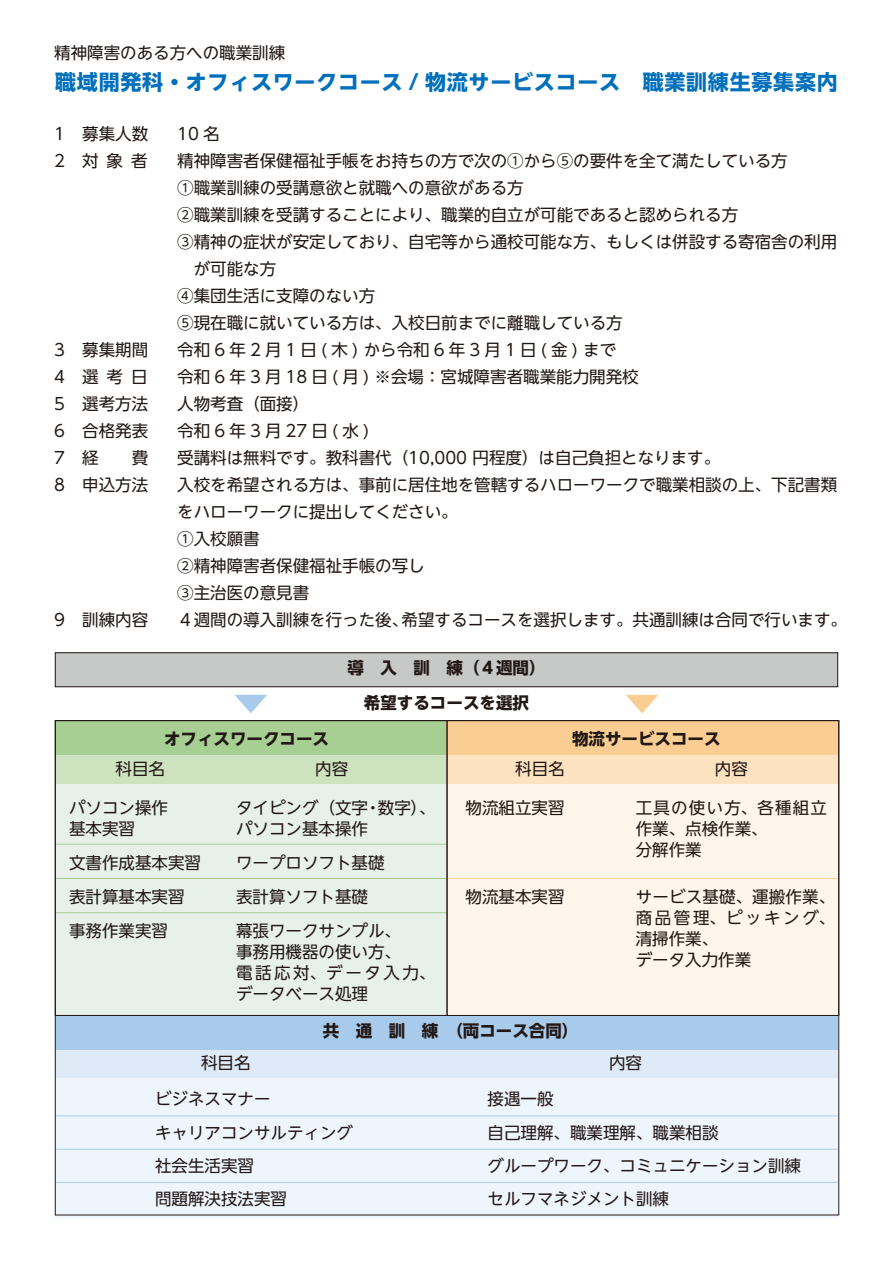
<style>
.page{position:relative;width:893px;height:1263px;background:#fff}
.page>*{position:absolute;margin:0;border:0;box-sizing:border-box;transform-origin:0 0}
.t1{font:700 21px "UD Shin Go NT Pro";letter-spacing:.035em;color:#0070bc}
.t2{font:16.5px/27px "UD Shin Go NT Pro";color:#221815}
.t3{font:700 16.5px "UD Shin Go NT Pro";color:#221815}
.t4{font:16.5px "UD Shin Go NT Pro";letter-spacing:.25em;color:#221815}
.t5{font:16.5px/21px "UD Shin Go NT Pro";letter-spacing:.075em;color:#221815}
.t6{font:16.5px "UD Shin M Go Pro";color:#221815}
</style>
<div class="page">
<div style="left:55px;top:755px;width:391px;height:32px;background:#cde3c0"></div>
<div style="left:55px;top:784px;width:391px;height:243px;background:#e8f0ea"></div>
<div style="left:55px;top:1049px;width:783px;height:32px;background:#dfeaf8"></div>
<div style="left:55px;top:1078px;width:783px;height:140px;background:#eff5fc"></div>
<div style="left:446px;top:755px;width:392px;height:32px;background:#fce2c0"></div>
<div style="left:446px;top:784px;width:392px;height:243px;background:#fef6eb"></div>
<div style="left:55px;top:721px;width:391px;height:34px;background:#a8cf93"></div>
<div style="left:446px;top:721px;width:392px;height:34px;background:#facd93"></div>
<div style="left:55px;top:1015px;width:783px;height:34px;background:#a8caeb"></div>
<div style="left:55px;top:653px;width:783px;height:34px;background:#c7c8c8"></div>
<svg style="left:235px;top:695px;width:32px;height:18px"></svg>
<svg style="left:626px;top:695px;width:32px;height:18px"></svg>
<hr style="left:55px;top:878px;width:391px;height:1px;background:#a8cf93">
<hr style="left:446px;top:878px;width:392px;height:1px;background:#facd93">
<hr style="left:55px;top:1115px;width:783px;height:1px;background:#a8caeb">
<hr style="left:55px;top:1149px;width:783px;height:1px;background:#a8caeb">
<hr style="left:55px;top:1182px;width:783px;height:1px;background:#a8caeb">
<hr style="left:55px;top:912px;width:391px;height:1px;background:#a8cf93">
<hr style="left:55px;top:844px;width:391px;height:1px;background:#a8cf93">
<div style="left:55px;top:720px;width:392px;height:296px;border:1px solid #221815"></div>
<div style="left:447px;top:720px;width:392px;height:296px;border:1px solid #221815"></div>
<div style="left:55px;top:652px;width:783px;height:35px;border:1px solid #221815"></div>
<p class="t2" style="left:54px;top:39px;width:232px">精神障害のある方への職業訓練</p>
<p class="t1" style="left:55px;top:65px;width:784px">職域開発科・オフィスワークコース / 物流サービスコース　職業訓練生募集案内</p>
<p class="t2" style="left:54px;top:120px;width:96px">1 募集人数</p>
<p class="t2" style="left:177px;top:120px;width:44px">10 名</p>
<p class="t2" style="left:54px;top:147px;width:95px">2 対象者</p>
<p class="t2" style="left:177px;top:147px;width:661px">精神障害者保健福祉手帳をお持ちの方で次の①から⑤の要件を全て満たしている方<br>①職業訓練の受講意欲と就職への意欲がある方<br>②職業訓練を受講することにより、職業的自立が可能であると認められる方<br>③精神の症状が安定しており、自宅等から通校可能な方、もしくは併設する寄宿舎の利用　が可能な方<br>④集団生活に支障のない方<br>⑤現在職に就いている方は、入校日前までに離職している方</p>
<p class="t2" style="left:54px;top:336px;width:96px">3 募集期間</p>
<p class="t4" style="left:177px;top:337px;width:440px">令和6年2月1日(木) から令和6年3月1日(金) まで</p>
<p class="t2" style="left:54px;top:363px;width:95px">4 選考日</p>
<p class="t2" style="left:177px;top:363px;width:463px">令和 6 年 3 月 18 日 ( 月 ) ※会場：宮城障害者職業能力開発校</p>
<p class="t2" style="left:54px;top:390px;width:96px">5 選考方法</p>
<p class="t2" style="left:177px;top:390px;width:134px">人物考査（面接）</p>
<p class="t2" style="left:54px;top:417px;width:96px">6 合格発表</p>
<p class="t4" style="left:177px;top:418px;width:193px">令和6年3月27日(水)</p>
<p class="t2" style="left:54px;top:444px;width:96px">7 経　　費</p>
<p class="t2" style="left:177px;top:444px;width:544px">受講料は無料です。教科書代（10,000 円程度）は自己負担となります。</p>
<p class="t2" style="left:54px;top:471px;width:96px">8 申込方法</p>
<p class="t2" style="left:177px;top:471px;width:661px">入校を希望される方は、事前に居住地を管轄するハローワークで職業相談の上、下記書類をハローワークに提出してください。<br>①入校願書<br>②精神障害者保健福祉手帳の写し<br>③主治医の意見書</p>
<p class="t2" style="left:54px;top:606px;width:96px">9 訓練内容</p>
<p class="t2" style="left:177px;top:606px;width:671px">４週間の導入訓練を行った後、希望するコースを選択します。共通訓練は合同で行います。</p>
<p class="t3" style="left:347px;top:654px;width:199px">導　入　訓　練（４週間）</p>
<p class="t3" style="left:164px;top:725px;width:167px">オフィスワークコース</p>
<p class="t2" style="left:116px;top:754px;width:51px">科目名</p>
<p class="t2" style="left:315px;top:754px;width:34px">内容</p>
<p class="t3" style="left:364px;top:689px;width:166px">希望するコースを選択</p>
<p class="t3" style="left:572px;top:725px;width:150px">物流サービスコース</p>
<p class="t2" style="left:515px;top:754px;width:51px">科目名</p>
<p class="t2" style="left:715px;top:754px;width:34px">内容</p>
<p class="t2" style="left:69px;top:796px;width:100px;line-height:21px">パソコン操作基本実習</p>
<p class="t2" style="left:236px;top:796px;width:201px;line-height:21px">タイピング（文字・数字）、パソコン基本操作</p>
<p class="t2" style="left:69px;top:849px;width:133px">文書作成基本実習</p>
<p class="t2" style="left:236px;top:849px;width:150px">ワープロソフト基礎</p>
<p class="t2" style="left:466px;top:793px;width:101px">物流組立実習</p>
<p class="t2" style="left:69px;top:883px;width:117px">表計算基本実習</p>
<p class="t2" style="left:236px;top:883px;width:133px">表計算ソフト基礎</p>
<p class="t2" style="left:466px;top:883px;width:101px">物流基本実習</p>
<p class="t6" style="left:69px;top:918px;width:100px">事務作業実習</p>
<p class="t2" style="left:236px;top:920px;width:201px;line-height:21px">幕張ワークサンプル、<br>事務用機器の使い方、<br>電話応対、データ入力、データベース処理</p>
<p class="t3" style="left:323px;top:1017px;width:257px">共　通　訓　練　（両コース合同）</p>
<p class="t5" style="left:636px;top:796px;width:193px">工具の使い方、各種組立作業、点検作業、<br>分解作業</p>
<p class="t2" style="left:636px;top:886px;width:201px;line-height:21px">サービス基礎、運搬作業、商品管理、ピッキング、清掃作業、<br>データ入力作業</p>
<p class="t2" style="left:201px;top:1049px;width:51px">科目名</p>
<p class="t2" style="left:609px;top:1049px;width:34px">内容</p>
<p class="t2" style="left:155px;top:1085px;width:117px">ビジネスマナー</p>
<p class="t2" style="left:488px;top:1085px;width:67px">接遇一般</p>
<p class="t2" style="left:155px;top:1118px;width:199px">キャリアコンサルティング</p>
<p class="t2" style="left:488px;top:1118px;width:232px">自己理解、職業理解、職業相談</p>
<p class="t2" style="left:155px;top:1151px;width:100px">社会生活実習</p>
<p class="t2" style="left:488px;top:1152px;width:315px">グループワーク、コミュニケーション訓練</p>
<p class="t2" style="left:155px;top:1185px;width:133px">問題解決技法実習</p>
<p class="t2" style="left:488px;top:1185px;width:183px">セルフマネジメント訓練</p>
</div>
